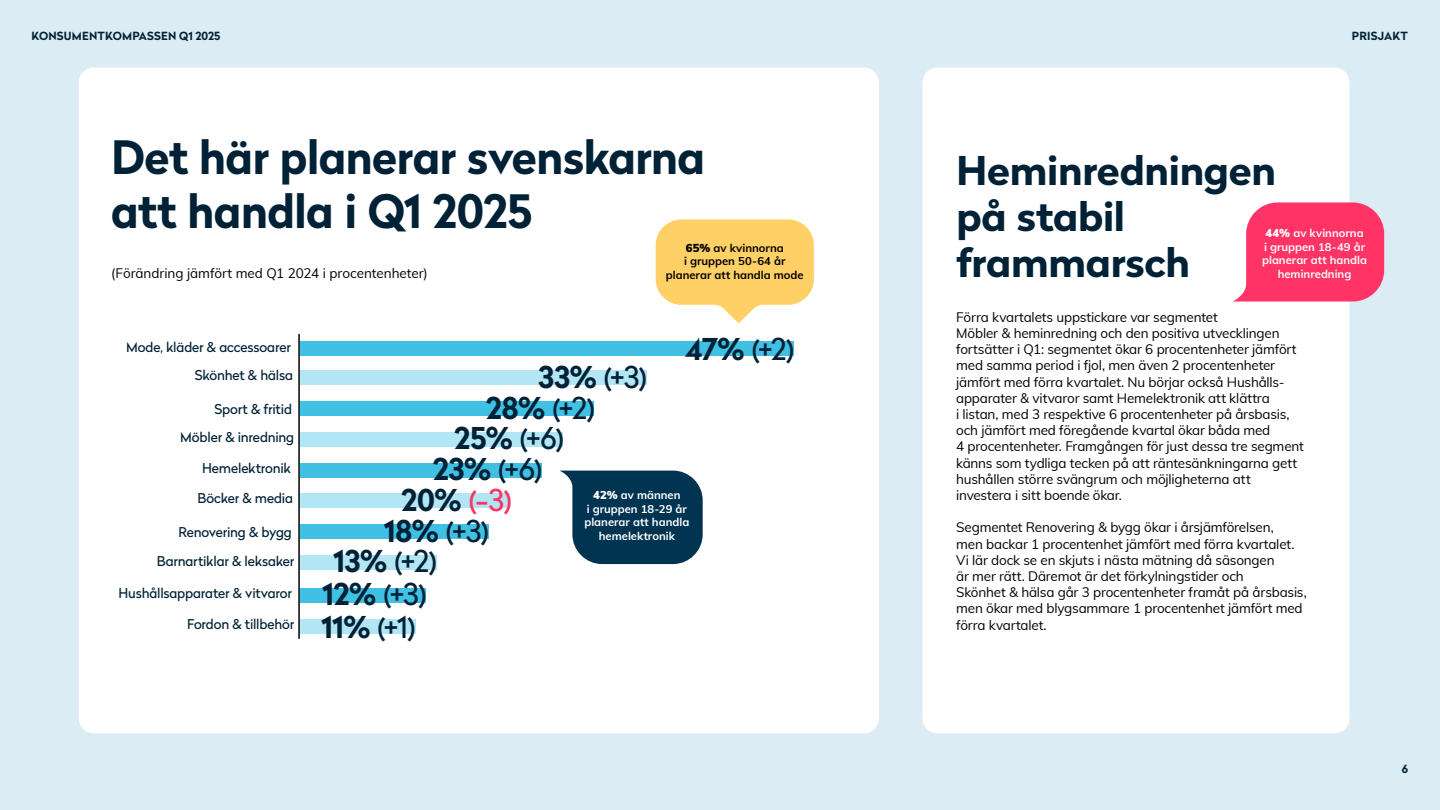
<style>
.page{position:relative;width:1440px;height:810px;background:#dcecf4}
.page>*{position:absolute;margin:0;border:0;box-sizing:border-box;transform-origin:0 0}
.Stora_rubriker{font:700 45.83px/53.8px "Radikal";letter-spacing:-.02em;color:#012236}
.Stora_rubriker-2{font:700 39.53px "Radikal";letter-spacing:-.015em;color:#012236;scale:1.06 1}
.Stora_rubriker-3{font:30px "Radikal";color:#012236}
.Stora_rubriker-4{font:30px "Radikal";color:#f36}
.Brödtext{font:13.5px/16.2px "Muli";letter-spacing:-.015em;color:#000}
.Stora_rubriker-5{font:13.5px "Radikal";letter-spacing:-.01em;color:#012236}
.Stora_rubriker-6{font:700 11.25px/13.5px "Muli";color:#fdfcfc;text-align:center}
.Stora_rubriker-7{font:700 11.25px/13.5px "Muli";color:#fff;text-align:center}
.Stora_rubriker-8{font:700 11.25px/13.5px "Muli";color:#000;text-align:center}
.t1{font:700 11.25px "Radikal";letter-spacing:.02em;color:#012236}
.s1{font-weight:900}
.s2{font-weight:700}
.s3{font-weight:700;color:#012236}
</style>
<div class="page">
<div style="left:922px;top:68px;width:428px;height:665px;background:#fff;border-radius:15px"></div>
<div style="left:79px;top:68px;width:800px;height:665px;background:#fff;border-radius:15px"></div>
<div style="left:300px;top:341px;width:493px;height:14px;background:#40c1e4"></div>
<div style="left:300px;top:463px;width:241px;height:14px;background:#40c1e4"></div>
<div style="left:300px;top:370px;width:346px;height:14px;background:#b3e6f4"></div>
<div style="left:300px;top:494px;width:210px;height:14px;background:#b3e6f4"></div>
<div style="left:300px;top:401px;width:294px;height:14px;background:#40c1e4"></div>
<div style="left:300px;top:525px;width:189px;height:14px;background:#40c1e4"></div>
<div style="left:300px;top:588px;width:126px;height:14px;background:#40c1e4"></div>
<div style="left:300px;top:432px;width:262px;height:14px;background:#b3e6f4"></div>
<div style="left:300px;top:556px;width:136px;height:14px;background:#b3e6f4"></div>
<div style="left:300px;top:619px;width:115px;height:14px;background:#b3e6f4"></div>
<hr style="left:298px;top:334px;width:2px;height:305px;background:#000">
<svg style="left:560px;top:471px;width:143px;height:93px;background:#204d67"></svg>
<svg style="left:1232px;top:202px;width:152px;height:100px;background:#fd4e7a"></svg>
<svg style="left:656px;top:219px;width:158px;height:104px"></svg>
<p class="t1" style="left:31px;top:28px;width:190px">KONSUMENTKOMPASSEN Q1 2025</p>
<p class="t1" style="left:1352px;top:28px;width:58px">PRISJAKT</p>
<p class="Stora_rubriker" style="left:111px;top:129px;width:596px">Det här planerar svenskarna att handla i Q1 2025</p>
<p class="Brödtext" style="left:111px;top:265px;width:318px">(Förändring jämfört med Q1 2024 i procentenheter)</p>
<p class="Stora_rubriker-8" style="left:666px;top:240px;width:139px"><span class="s1">65%</span> av kvinnorna<br>i gruppen 50-64 år planerar att handla mode</p>
<p class="Stora_rubriker-5" style="left:126px;top:337px;width:166px">Mode, kläder &amp; accessoarer</p>
<p class="Stora_rubriker-5" style="left:195px;top:365px;width:100px">Skönhet &amp; hälsa</p>
<p class="Stora_rubriker-5" style="left:215px;top:399px;width:79px">Sport &amp; fritid</p>
<p class="Stora_rubriker-5" style="left:180px;top:427px;width:115px">Möbler &amp; inredning</p>
<p class="Stora_rubriker-5" style="left:202px;top:459px;width:90px">Hemelektronik</p>
<p class="Stora_rubriker-5" style="left:197px;top:489px;width:97px">Böcker &amp; media</p>
<p class="Stora_rubriker-5" style="left:179px;top:522px;width:115px">Renovering &amp; bygg</p>
<p class="Stora_rubriker-5" style="left:157px;top:551px;width:139px">Barnartiklar &amp; leksaker</p>
<p class="Stora_rubriker-5" style="left:119px;top:584px;width:175px">Hushållsapparater &amp; vitvaror</p>
<p class="Stora_rubriker-5" style="left:187px;top:614px;width:109px">Fordon &amp; tillbehör</p>
<p class="Stora_rubriker-3" style="left:685px;top:327px;width:111px"><span class="s2">47%</span> (+2)</p>
<p class="Stora_rubriker-3" style="left:538px;top:355px;width:110px"><span class="s2">33%</span> (+3)</p>
<p class="Stora_rubriker-3" style="left:486px;top:386px;width:111px"><span class="s2">28%</span> (+2)</p>
<p class="Stora_rubriker-3" style="left:454px;top:417px;width:111px"><span class="s2">25%</span> (+6)</p>
<p class="Stora_rubriker-3" style="left:433px;top:448px;width:111px"><span class="s2">23%</span> (+6)</p>
<p class="Stora_rubriker-4" style="left:401px;top:479px;width:112px"><span class="s3">20%</span> (-3)</p>
<p class="Stora_rubriker-3" style="left:384px;top:510px;width:107px"><span class="s2">18%</span> (+3)</p>
<p class="Stora_rubriker-3" style="left:333px;top:540px;width:105px"><span class="s2">13%</span> (+2)</p>
<p class="Stora_rubriker-3" style="left:322px;top:573px;width:106px"><span class="s2">12%</span> (+3)</p>
<p class="Stora_rubriker-3" style="left:321px;top:605px;width:96px"><span class="s2">11%</span> (+1)</p>
<p class="Stora_rubriker-7" style="left:584px;top:488px;width:106px"><span class="s1">42%</span> av männen<br>i gruppen 18-29 år planerar att handla hemelektronik</p>
<p class="Stora_rubriker-2" style="left:956px;top:142px;width:303px">Heminredningen</p>
<p class="Stora_rubriker-2" style="left:956px;top:187px;width:161px">på stabil</p>
<p class="Stora_rubriker-2" style="left:956px;top:233px;width:222px">frammarsch</p>
<p class="Stora_rubriker-6" style="left:1262px;top:226px;width:106px"><span class="s1">44%</span> av kvinnorna<br>i gruppen 18-49 år planerar att handla heminredning</p>
<p class="Brödtext" style="left:956px;top:308px;width:349px">Förra kvartalets uppstickare var segmentet<br>Möbler &amp; heminredning och den positiva utvecklingen fortsätter i Q1: segmentet ökar 6 procentenheter jämfört med samma period i fjol, men även 2 procentenheter jämfört med förra kvartalet. Nu börjar också Hushålls&shy;apparater &amp; vitvaror samt Hemelektronik att klättra<br>i listan, med 3 respektive 6 procentenheter på årsbasis, och jämfört med föregående kvartal ökar båda med<br>4 procentenheter. Framgången för just dessa tre segment känns som tydliga tecken på att räntesänkningarna gett hushållen större svängrum och möjligheterna att investera i sitt boende ökar.</p>
<p class="Brödtext" style="left:956px;top:519px;width:352px">Segmentet Renovering &amp; bygg ökar i årsjämförelsen,<br>men backar 1 procentenhet jämfört med förra kvartalet.<br>Vi lär dock se en skjuts i nästa mätning då säsongen<br>är mer rätt. Däremot är det förkylningstider och<br>Skönhet &amp; hälsa går 3 procentenheter framåt på årsbasis, men ökar med blygsammare 1 procentenhet jämfört med förra kvartalet.</p>
<p class="t1" style="left:1402px;top:761px;width:8px">6</p>
</div>
